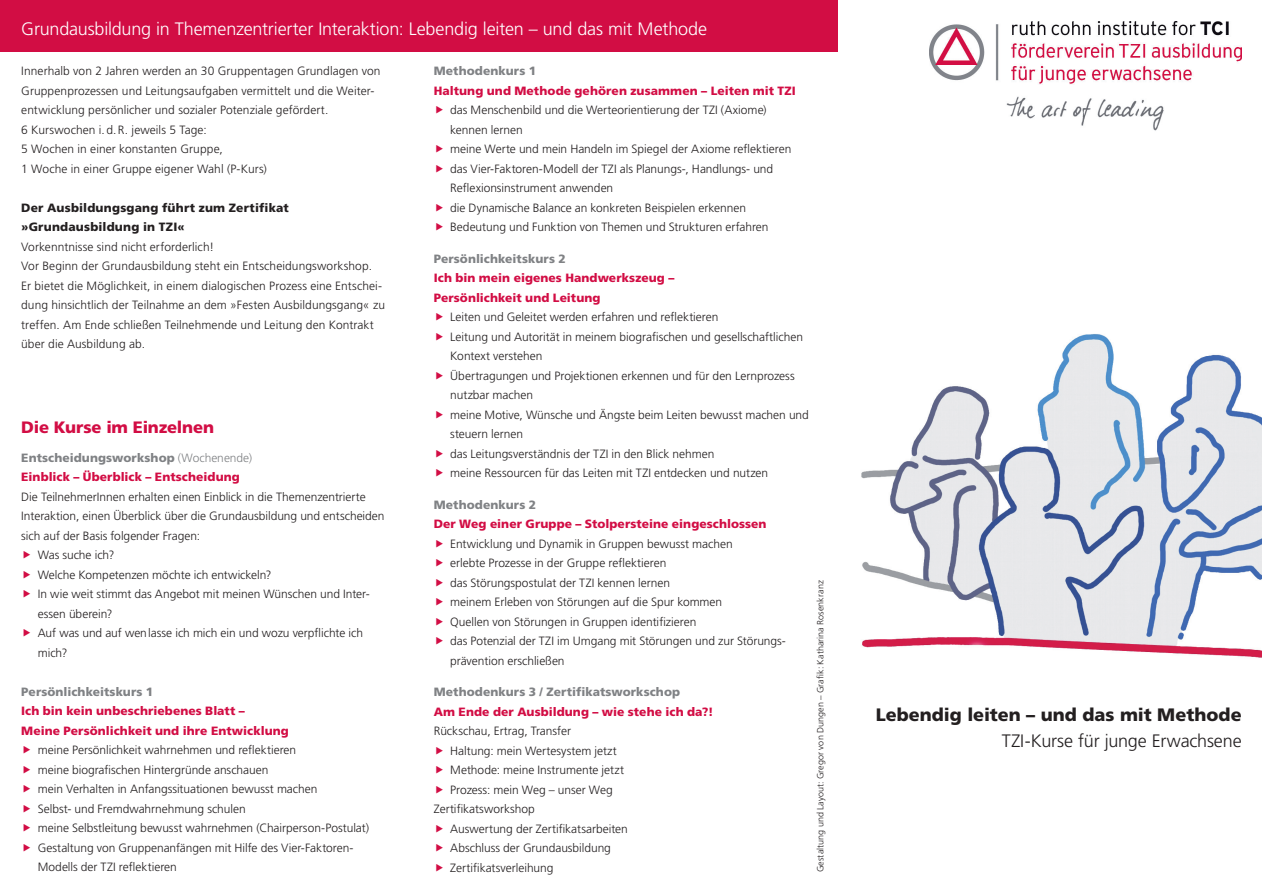
<style>
.page{position:relative;width:1263px;height:893px;background:#fff}
.page>*{position:absolute;margin:0;border:0;box-sizing:border-box;transform-origin:0 0}
.t1{font:300 18px "Frutiger";letter-spacing:-.01em;color:#fff}
.t2{font:900 18px "Frutiger";color:#231f20}
.t3{font:300 18px "Frutiger";letter-spacing:-.015em;color:#231f20}
.t4{font:900 16.5px "Frutiger";letter-spacing:-.015em;color:#d20d44}
.t5{font:300 12px/19.5px "Frutiger";color:#231f20}
.t6{font:900 12px/19.5px "Frutiger";letter-spacing:.005em;color:#d20d44}
.t7{font:900 12px "Frutiger";letter-spacing:.005em;color:#808285}
.t8{font:900 12px/19.5px "Frutiger";letter-spacing:.015em;color:#231f20}
.t9{font:300 9px "Frutiger";letter-spacing:.005em;color:#231f20}
.s1{color:#808285}
.s2{font-weight:300;color:#808285}
</style>
<div class="page">
<div style="left:0;top:0;width:838px;height:51px;background:#d20d44"></div>
<img style="left:861px;top:334px;width:401px;height:324px">
<img style="left:929px;top:21px;width:313px;height:110px">
<h1 class="t1" style="left:21px;top:19px;width:687px">Grundausbildung in Themenzentrierter Interaktion: Lebendig leiten – und das mit Methode</h1>
<p class="t5" style="left:21px;top:61px;width:361px">Innerhalb von 2 Jahren werden an 30 Gruppentagen Grundlagen von Gruppenprozessen und Leitungsaufgaben vermittelt und die Weiter&shy;entwicklung persönlicher und sozialer Potenziale gefördert.<br>6 Kurswochen i.d.R. jeweils 5 Tage:<br>5 Wochen in einer konstanten Gruppe,<br>1 Woche in einer Gruppe eigener Wahl (P-Kurs)</p>
<p class="t8" style="left:21px;top:197px;width:269px">Der Ausbildungsgang führt zum Zertifikat »Grundausbildung in TZI«</p>
<p class="t5" style="left:21px;top:237px;width:365px">Vorkenntnisse sind nicht erforderlich!<br>Vor Beginn der Grundausbildung steht ein Entscheidungsworkshop.<br>Er bietet die Möglichkeit, in einem dialogischen Prozess eine Entschei&shy;dung hinsichtlich der Teilnahme an dem »Festen Ausbildungsgang« zu treffen. Am Ende schließen Teilnehmende und Leitung den Kontrakt über die Ausbildung ab.</p>
<p class="t7" style="left:434px;top:64px;width:104px">Methodenkurs 1</p>
<p class="t6" style="left:434px;top:80px;width:364px">Haltung und Methode gehören zusammen – Leiten mit TZI</p>
<p class="t5" style="left:450px;top:100px;width:343px">das Menschenbild und die Werteorientierung der TZI (Axiome) kennen lernen<br>meine Werte und mein Handeln im Spiegel der Axiome reflektieren das Vier-Faktoren-Modell der TZI als Planungs-, Handlungs- und Reflexionsinstrument anwenden<br>die Dynamische Balance an konkreten Beispielen erkennen Bedeutung und Funktion von Themen und Strukturen erfahren</p>
<p class="t7" style="left:434px;top:251px;width:134px">Persönlichkeitskurs 2</p>
<p class="t6" style="left:434px;top:268px;width:242px">Ich bin mein eigenes Handwerkszeug –<br>Persönlichkeit und Leitung</p>
<p class="t5" style="left:450px;top:307px;width:360px">Leiten und Geleitet werden erfahren und reflektieren<br>Leitung und Autorität in meinem biografischen und gesellschaftlichen Kontext verstehen<br>Übertragungen und Projektionen erkennen und für den Lernprozess nutzbar machen<br>meine Motive, Wünsche und Ängste beim Leiten bewusst machen und steuern lernen<br>das Leitungsverständnis der TZI in den Blick nehmen<br>meine Ressourcen für das Leiten mit TZI entdecken und nutzen</p>
<p class="t7" style="left:434px;top:497px;width:104px">Methodenkurs 2</p>
<p class="t6" style="left:434px;top:514px;width:334px">Der Weg einer Gruppe – Stolpersteine eingeschlossen</p>
<p class="t5" style="left:450px;top:534px;width:337px">Entwicklung und Dynamik in Gruppen bewusst machen<br>erlebte Prozesse in der Gruppe reflektieren<br>das Störungspostulat der TZI kennen lernen<br>meinem Erleben von Störungen auf die Spur kommen<br>Quellen von Störungen in Gruppen identifizieren<br>das Potenzial der TZI im Umgang mit Störungen und zur Störungs&shy;prävention erschließen</p>
<p class="t7" style="left:434px;top:685px;width:248px">Methodenkurs 3 / Zertifikatsworkschop</p>
<p class="t6" style="left:434px;top:701px;width:281px">Am Ende der Ausbildung – wie stehe ich da?!</p>
<p class="t5" style="left:434px;top:721px;width:139px">Rückschau, Ertrag, Transfer</p>
<p class="t5" style="left:450px;top:741px;width:168px">Haltung: mein Wertesystem jetzt</p>
<p class="t5" style="left:450px;top:760px;width:175px">Methode: meine Instrumente jetzt</p>
<p class="t5" style="left:450px;top:780px;width:164px">Prozess: mein Weg – unser Weg</p>
<p class="t5" style="left:434px;top:799px;width:103px">Zertifikatsworkshop</p>
<p class="t5" style="left:450px;top:819px;width:179px">Auswertung der Zertifikatsarbeiten</p>
<p class="t5" style="left:450px;top:838px;width:162px">Abschluss der Grundausbildung</p>
<p class="t5" style="left:450px;top:858px;width:105px">Zertifikatsverleihung</p>
<h2 class="t4" style="left:21px;top:418px;width:194px">Die Kurse im Einzelnen</h2>
<p class="t6" style="left:21px;top:448px;width:233px"><span class="s1">Entscheidungsworkshop</span> <span class="s2">(Wochenende)<br></span>Einblick – Überblick – Entscheidung</p>
<p class="t5" style="left:21px;top:487px;width:346px">Die TeilnehmerInnen erhalten einen Einblick in die Themenzentrierte</p>
<p class="t5" style="left:21px;top:506px;width:365px">Interaktion, einen Überblick über die Grundausbildung und entscheiden</p>
<p class="t5" style="left:21px;top:526px;width:180px">sich auf der Basis folgender Fragen:</p>
<p class="t5" style="left:38px;top:545px;width:78px">Was suche ich?</p>
<p class="t5" style="left:38px;top:565px;width:235px">Welche Kompetenzen möchte ich entwickeln?</p>
<p class="t5" style="left:38px;top:584px;width:334px">In wie weit stimmt das Angebot mit meinen Wünschen und Inter-</p>
<p class="t5" style="left:38px;top:604px;width:76px">essen überein?</p>
<p class="t5" style="left:38px;top:623px;width:327px">Auf was und auf wenlasse ich mich ein und wozu verpflichte ich</p>
<p class="t5" style="left:38px;top:643px;width:31px">mich?</p>
<p class="t7" style="left:21px;top:684px;width:134px">Persönlichkeitskurs 1</p>
<p class="t6" style="left:21px;top:701px;width:269px">Ich bin kein unbeschriebenes Blatt –<br>Meine Persönlichkeit und ihre Entwicklung</p>
<p class="t5" style="left:38px;top:740px;width:333px">meine Persönlichkeit wahrnehmen und reflektieren<br>meine biografischen Hintergründe anschauen<br>mein Verhalten in Anfangssituationen bewusst machen<br>Selbst- und Fremdwahrnehmung schulen<br>meine Selbstleitung bewusst wahrnehmen (Chairperson-Postulat)<br>Gestaltung von Gruppenanfängen mit Hilfe des Vier-Faktoren-Modells der TZI reflektieren</p>
<p class="t9" style="left:815px;top:872px;width:293px;rotate:-90deg">Gestaltung und Layout: Gregor von Dungen – Grafik: Katharina Rosenkranz</p>
<h1 class="t2" style="left:876px;top:704px;width:367px">Lebendig leiten – und das mit Methode</h1>
<h1 class="t3" style="left:1002px;top:730px;width:241px">TZI-Kurse für junge Erwachsene</h1>
</div>
